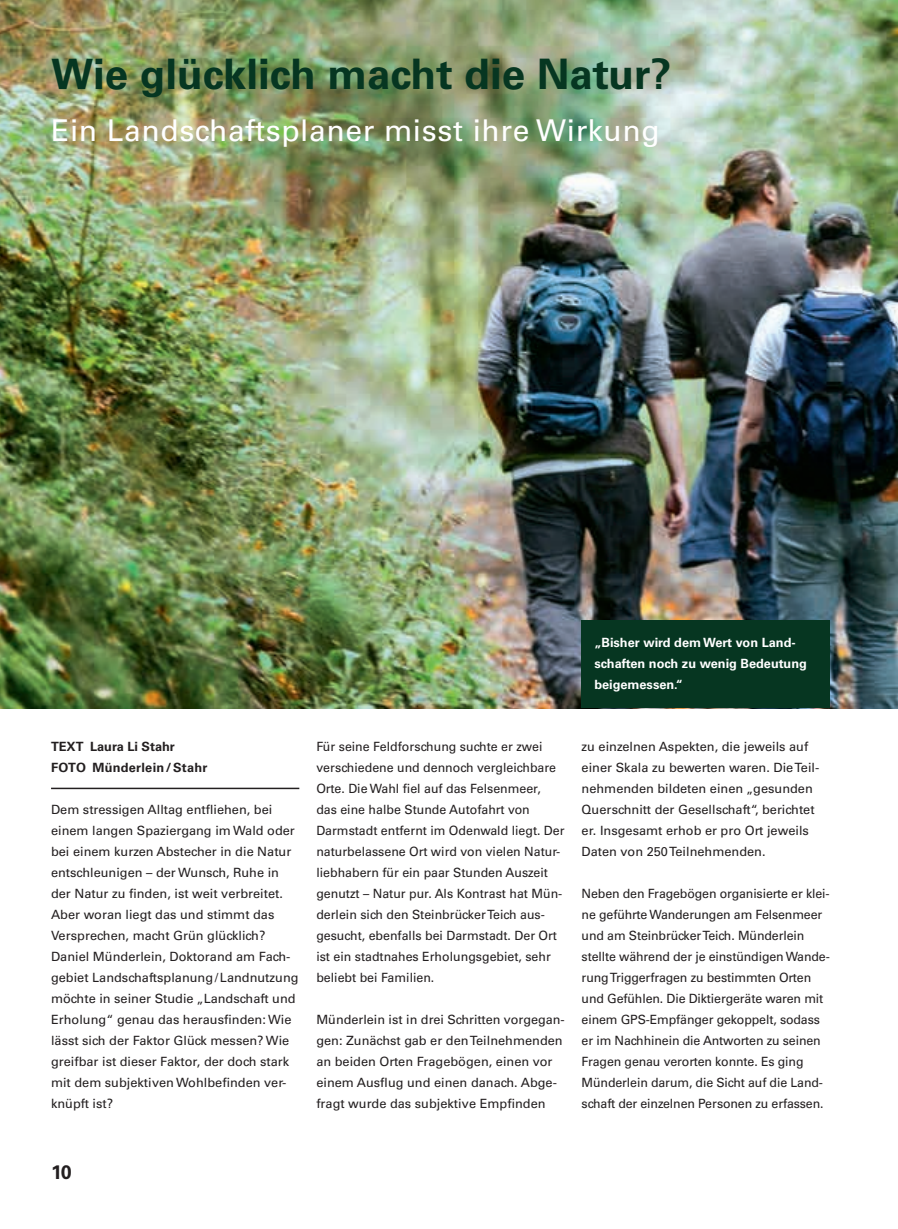
<style>
.page{position:relative;width:898px;height:1229px;background:#fff}
.page>*{position:absolute;margin:0;border:0;box-sizing:border-box;transform-origin:0 0}
.t1{font:700 42px "Univers LT";color:#063621}
.t2{font:30px "Univers LT";letter-spacing:.02em;color:#fff}
.t3{font:700 19.5px "Univers LT";color:#231f20}
.t4{font:12.75px/21px "Univers LT";color:#231f20}
.t5{font:700 12.75px/21px "Univers LT";color:#fff}
.t6{font:700 12.75px/21px "Univers LT";letter-spacing:.015em;color:#231f20}
</style>
<div class="page">
<img style="left:0;top:0;width:897px;height:708px">
<hr style="left:51px;top:788px;width:248px;height:1px;background:#231f20">
<div style="left:581px;top:621px;width:248px;height:87px;background:#063621"></div>
<h1 class="t1" style="left:51px;top:50px;width:622px">Wie glücklich macht die Natur?</h1>
<h2 class="t2" style="left:51px;top:112px;width:610px">Ein Landschaftsplaner misst ihre Wirkung</h2>
<p class="t5" style="left:594px;top:632px;width:214px">„Bisher wird dem Wert von Land&shy;schaften noch zu wenig Bedeutung beigemessen.“</p>
<p class="t6" style="left:51px;top:736px;width:125px">TEXT Laura Li Stahr<br>FOTO</p>
<p class="t6" style="left:92px;top:757px;width:116px">Münderlein/Stahr</p>
<p class="t4" style="left:51px;top:798px;width:249px">Dem stressigen Alltag entfliehen, bei einem langen Spaziergang im Wald oder bei einem kurzen Abstecher in die Natur entschleunigen – der Wunsch, Ruhe in der Natur zu finden, ist weit verbreitet.<br>Aber woran liegt das und stimmt das Versprechen, macht Grün glücklich?<br>Daniel Münderlein, Doktorand am Fach&shy;gebiet Landschaftsplanung/Landnutzung möchte in seiner Studie „Landschaft und Erholung“ genau das herausfinden: Wie lässt sich der Faktor Glück messen? Wie greifbar ist dieser Faktor, der doch stark mit dem subjektiven Wohlbefinden ver&shy;knüpft ist?</p>
<p class="t4" style="left:316px;top:735px;width:250px">Für seine Feldforschung suchte er zwei verschiedene und dennoch vergleichbare Orte. Die Wahl fiel auf das Felsenmeer, das eine halbe Stunde Autofahrt von Darmstadt entfernt im Odenwald liegt. Der naturbelassene Ort wird von vielen Natur&shy;liebhabern für ein paar Stunden Auszeit genutzt – Natur pur. Als Kontrast hat Mün&shy;derlein sich den Steinbrücker Teich aus&shy;gesucht, ebenfalls bei Darmstadt. Der Ort ist ein stadtnahes Erholungsgebiet, sehr beliebt bei Familien.</p>
<p class="t4" style="left:316px;top:1008px;width:250px">Münderlein ist in drei Schritten vorgegan&shy;gen: Zunächst gab er den Teilnehmenden an beiden Orten Fragebögen, einen vor einem Ausflug und einen danach. Abge&shy;fragt wurde das subjektive Empfinden</p>
<p class="t4" style="left:581px;top:735px;width:239px">zu einzelnen Aspekten, die jeweils auf einer Skala zu bewerten waren. Die Teil&shy;nehmenden bildeten einen „gesunden Querschnitt der Gesellschaft“, berichtet er. Insgesamt erhob er pro Ort jeweils Daten von 250 Teilnehmenden.</p>
<p class="t4" style="left:581px;top:882px;width:249px">Neben den Fragebögen organisierte er klei&shy;ne geführte Wanderungen am Felsenmeer und am Steinbrücker Teich. Münderlein stellte während der je einstündigen Wande&shy;rung Triggerfragen zu bestimmten Orten und Gefühlen. Die Diktiergeräte waren mit einem GPS-Empfänger gekoppelt, sodass er im Nachhinein die Antworten zu seinen Fragen genau verorten konnte. Es ging Münderlein darum, die Sicht auf die Land&shy;schaft der einzelnen Personen zu erfassen.</p>
<h3 class="t3" style="left:51px;top:1161px;width:22px">10</h3>
</div>
